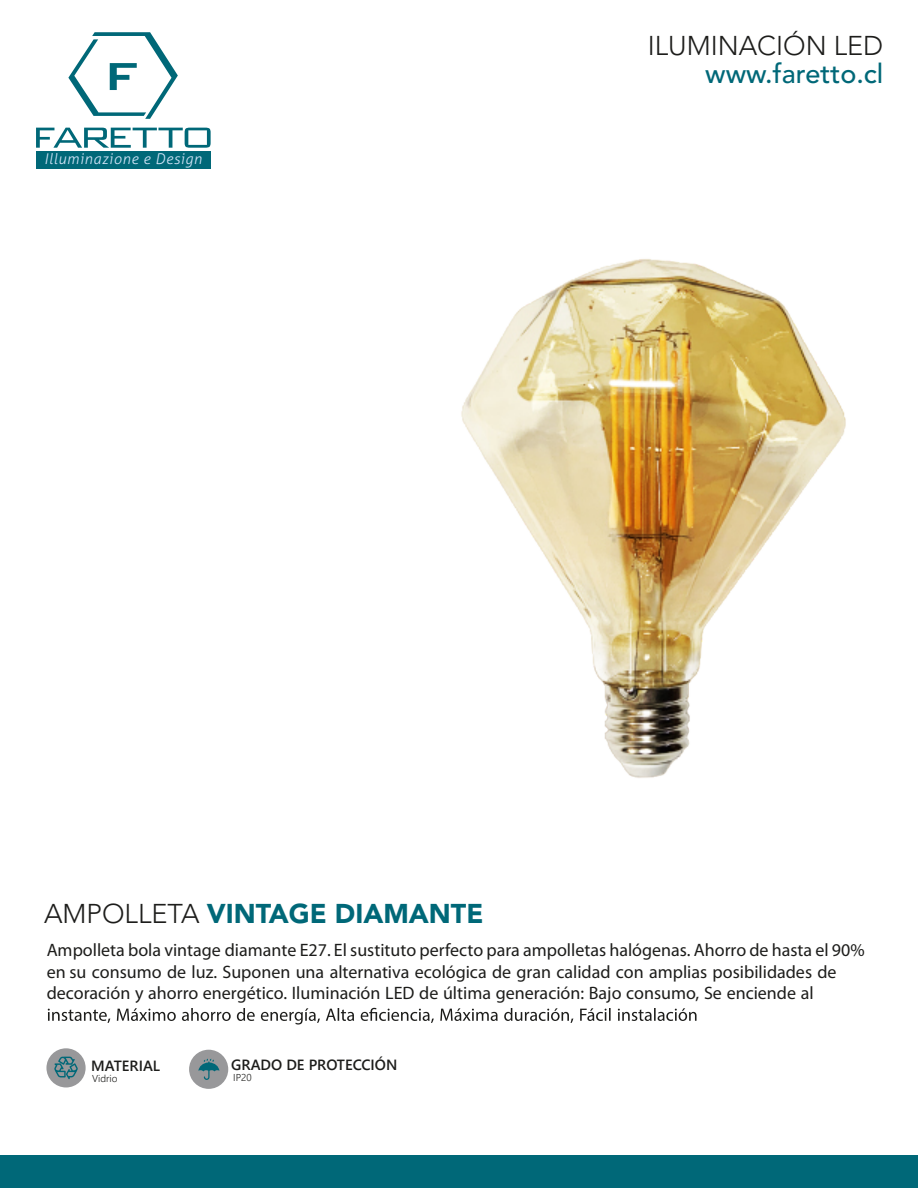
<style>
.page{position:relative;width:918px;height:1188px;background:#fff}
.page>*{position:absolute;margin:0;border:0;box-sizing:border-box;transform-origin:0 0}
.t1{font:900 27px "Avenir LT Std";color:#006878}
.t2{font:300 27px "Avenir LT Std";color:#1d1d1b}
.t3{font:500 27px "Avenir LT Std";color:#006878}
.t4{font:18px/21.6px "Myriad Pro";color:#1d1d1b}
.t5{font:italic 300 14.85px "Aller";letter-spacing:.045em;color:#cfe3f6}
.t6{font:600 14.7px "Segoe UI";color:#1d1d1b}
.t7{font:300 10.05px "Segoe UI";color:#1d1d1b}
.s1{font-weight:300;color:#1d1d1b}
</style>
<div class="page">
<svg style="left:48px;top:1008px;width:649px;height:17px"></svg>
<div style="left:0;top:1155px;width:918px;height:33px;background:#006878"></div>
<svg style="left:36px;top:128px;width:175px;height:20px"></svg>
<div style="left:36px;top:151px;width:175px;height:18px;background:#006878"></div>
<svg style="left:68px;top:32px;width:110px;height:87px"></svg>
<div style="left:189px;top:1050px;width:39px;height:39px;background:#98989a;border-radius:50%"></div>
<div style="left:46px;top:1048px;width:40px;height:39px;background:#98989a;border-radius:50%"></div>
<svg style="left:54px;top:1057px;width:24px;height:22px"></svg>
<svg style="left:198px;top:1059px;width:21px;height:21px"></svg>
<img style="left:461px;top:259px;width:385px;height:519px">
<p class="t5" style="left:44px;top:150px;width:159px">Illuminazione e Design</p>
<h1 class="t2" style="left:648px;top:30px;width:237px">ILUMINACIÓN LED</h1>
<h1 class="t3" style="left:705px;top:58px;width:180px">www.faretto.cl</h1>
<h1 class="t1" style="left:44px;top:898px;width:441px"><span class="s1">AMPOLLETA</span> VINTAGE DIAMANTE</h1>
<p class="t4" style="left:47px;top:939px;width:820px">Ampolleta bola vintage diamante E27. El sustituto perfecto para ampolletas halógenas. Ahorro de hasta el 90% en su consumo de luz. Suponen una alternativa ecológica de gran calidad con amplias posibilidades de decoración y ahorro energético. Iluminación LED de última generación: Bajo consumo, Se enciende al</p>
<p class="t6" style="left:91px;top:1052px;width:70px">MATERIAL</p>
<p class="t7" style="left:92px;top:1069px;width:27px">Vidrio</p>
<p class="t6" style="left:231px;top:1051px;width:168px">GRADO DE PROTECCIÓN</p>
<p class="t7" style="left:233px;top:1067px;width:20px">IP20</p>
</div>
